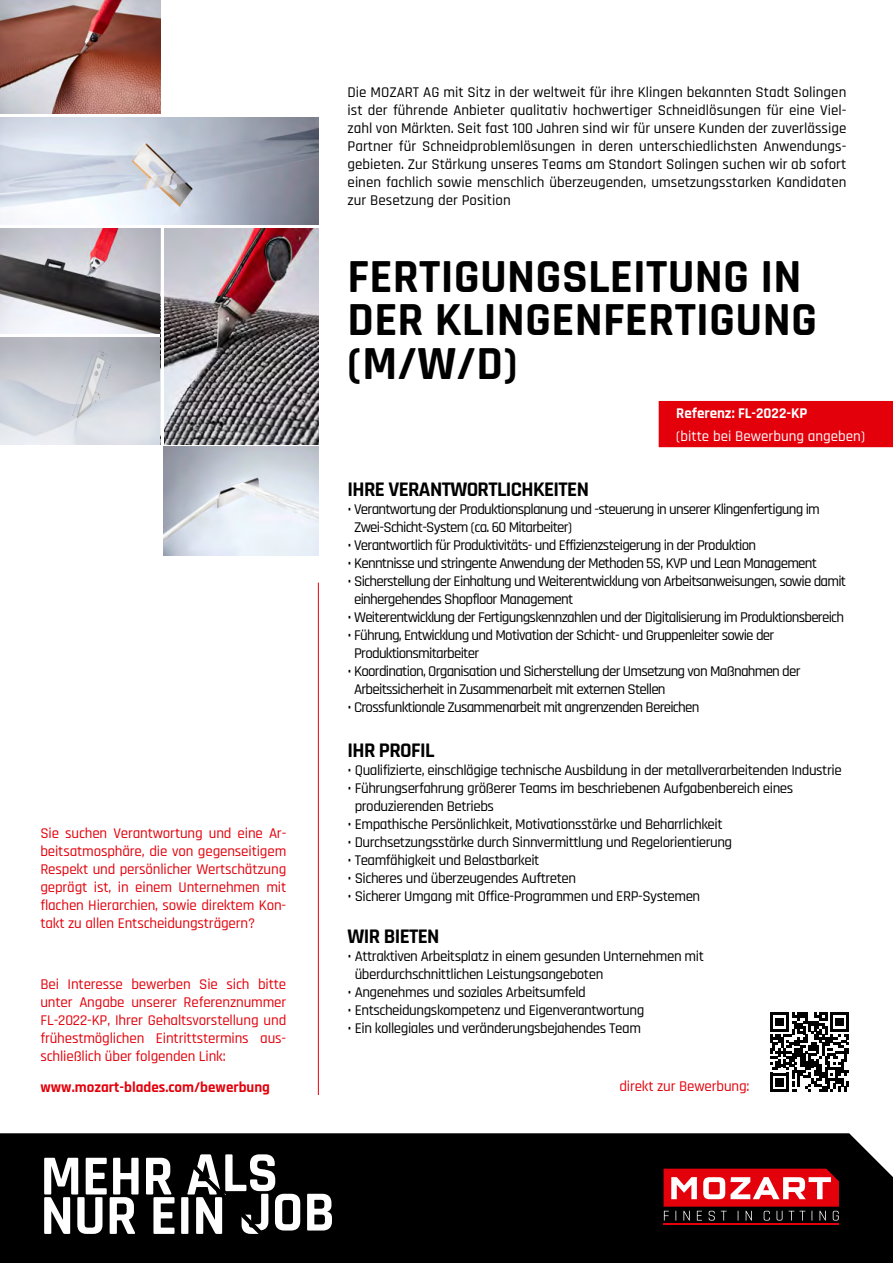
<style>
.page{position:relative;width:893px;height:1263px;background:#fff}
.page>*{position:absolute;margin:0;border:0;box-sizing:border-box;transform-origin:0 0}
.t1{font:700 57.15px "Rajdhani";color:#fff}
.t2{font:700 48px/43.5px "Rajdhani";letter-spacing:.005em;color:#000}
.t3{font:700 21px "Rajdhani";letter-spacing:-.03em;color:#000}
.t4{font:500 15px/18px "Rajdhani";letter-spacing:-.05em;color:#000}
.t5{font:500 15px/18px "Rajdhani";letter-spacing:-.03em;color:#000}
.t6{font:500 15px/18px "Rajdhani";letter-spacing:-.01em;color:#e3000b;text-align:justify}
.t7{font:700 15px "Rajdhani";color:#e3000b}
.t8{font:500 15px "Rajdhani";color:#fff}
.t9{font:700 15px "Rajdhani";color:#fff}
.s1{color:#000}
</style>
<div class="page">
<div style="left:0;top:1133px;width:893px;height:130px;background:#000"></div>
<hr style="left:664px;top:1223px;width:175px;height:2px;background:#e3000b">
<svg style="left:664px;top:1169px;width:175px;height:51px"></svg>
<img style="left:0;top:117px;width:318px;height:327px">
<img style="left:0;top:1px;width:161px;height:113px">
<img style="left:163px;top:447px;width:155px;height:109px">
<hr style="left:0;top:334px;width:480px;height:3px;background:#fff">
<img style="left:163px;top:227px;width:155px;height:217px">
<hr style="left:161px;top:0;width:2px;height:444px;background:#fff">
<hr style="left:0;top:225px;width:477px;height:2px;background:#fff">
<div style="left:659px;top:401px;width:234px;height:46px;background:#e3000b"></div>
<hr style="left:318px;top:583px;width:1px;height:512px;background:#e3000b">
<svg style="left:770px;top:1012px;width:79px;height:80px"></svg>
<p class="t6" style="left:40px;top:824px;width:247px">Sie suchen Verantwortung und eine Ar&shy;beitsatmosphäre, die von gegenseitigem Respekt und persönlicher Wertschätzung geprägt ist, in einem Unternehmen mit flachen Hierarchien, sowie direktem Kon&shy;takt zu allen Entscheidungsträgern?</p>
<p class="t6" style="left:40px;top:976px;width:247px">Bei Interesse bewerben Sie sich bitte unter Angabe unserer Referenznummer FL-2022-KP, Ihrer Gehaltsvorstellung und frühestmöglichen Eintrittstermins aus&shy;schließlich über folgenden Link:</p>
<p class="t7" style="left:40px;top:1078px;width:231px">www.mozart-blades.com/bewerbung</p>
<p class="t4" style="left:348px;top:84px;width:500px;text-align:justify">Die MOZART AG mit Sitz in der weltweit für ihre Klingen bekannten Stadt Solingen ist der führende Anbieter qualitativ hochwertiger Schneidlösungen für eine Viel&shy;zahl von Märkten. Seit fast 100 Jahren sind wir für unsere Kunden der zuverlässige Partner für Schneidproblemlösungen in deren unterschiedlichsten Anwendungs&shy;gebieten. Zur Stärkung unseres Teams am Standort Solingen suchen wir ab sofort einen fachlich sowie menschlich überzeugenden, umsetzungsstarken Kandidaten zur Besetzung der Position</p>
<h2 class="t2" style="left:348px;top:256px;width:471px">FERTIGUNGSLEITUNG IN<br>DER KLINGENFERTIGUNG (M/W/D)</h2>
<p class="t9" style="left:676px;top:404px;width:133px">Referenz: FL-2022-KP</p>
<p class="t8" style="left:676px;top:427px;width:191px">(bitte bei Bewerbung angeben)</p>
<h3 class="t3" style="left:348px;top:476px;width:243px">IHRE VERANTWORTLICHKEITEN</h3>
<p class="t4" style="left:354px;top:500px;width:467px;text-indent:-6px">• Verantwortung der Produktionsplanung und -steuerung in unserer Klingenfertigung im<br>Zwei-Schicht-System (ca. 60 Mitarbeiter)</p>
<p class="t4" style="left:348px;top:536px;width:410px">• Verantwortlich für Produktivitäts- und Effizienzsteigerung in der Produktion</p>
<p class="t4" style="left:348px;top:554px;width:471px">• Kenntnisse und stringente Anwendung der Methoden 5S, KVP und Lean Management</p>
<p class="t4" style="left:354px;top:572px;width:494px;text-indent:-6px">• Sicherstellung der Einhaltung und Weiterentwicklung von Arbeitsanweisungen, sowie damit einhergehendes Shopfloor Management</p>
<p class="t4" style="left:348px;top:608px;width:498px">• Weiterentwicklung der Fertigungskennzahlen und der Digitalisierung im Produktionsbereich</p>
<p class="t4" style="left:354px;top:626px;width:422px;text-indent:-6px">• Führung, Entwicklung und Motivation der Schicht- und Gruppenleiter sowie der<br>Produktionsmitarbeiter</p>
<p class="t4" style="left:354px;top:662px;width:448px;text-indent:-6px">• Koordination, Organisation und Sicherstellung der Umsetzung von Maßnahmen der<br>Arbeitssicherheit in Zusammenarbeit mit externen Stellen</p>
<p class="t4" style="left:348px;top:698px;width:353px">• Crossfunktionale Zusammenarbeit mit angrenzenden Bereichen</p>
<h3 class="t3" style="left:348px;top:737px;width:88px">IHR PROFIL</h3>
<p class="t5" style="left:348px;top:761px;width:496px">• Qualifizierte, einschlägige technische Ausbildung in der metallverarbeitenden Industrie</p>
<p class="t5" style="left:355px;top:779px;width:440px;text-indent:-7px">• Führungserfahrung größerer Teams im beschriebenen Aufgabenbereich eines produzierenden Betriebs</p>
<p class="t5" style="left:348px;top:815px;width:377px">• Empathische Persönlichkeit, Motivationsstärke und Beharrlichkeit</p>
<p class="t5" style="left:348px;top:833px;width:386px">• Durchsetzungsstärke durch Sinnvermittlung und Regelorientierung</p>
<p class="t5" style="left:348px;top:851px;width:193px">• Teamfähigkeit und Belastbarkeit</p>
<p class="t5" style="left:348px;top:869px;width:230px">• Sicheres und überzeugendes Auftreten</p>
<p class="t5" style="left:348px;top:887px;width:354px">• Sicherer Umgang mit Office-Programmen und ERP-Systemen</p>
<h3 class="t3" style="left:348px;top:923px;width:93px">WIR BIETEN</h3>
<p class="t5" style="left:355px;top:947px;width:351px;text-indent:-7px">• Attraktiven Arbeitsplatz in einem gesunden Unternehmen mit überdurchschnittlichen Leistungsangeboten</p>
<p class="t5" style="left:348px;top:983px;width:240px">• Angenehmes und soziales Arbeitsumfeld</p>
<p class="t5" style="left:348px;top:1001px;width:298px">• Entscheidungskompetenz und Eigenverantwortung</p>
<p class="t5" style="left:348px;top:1019px;width:295px">• Ein kollegiales und veränderungsbejahendes Team</p>
<p class="t6" style="left:619px;top:1077px;width:132px">direkt zur Bewerbung:</p>
<h1 class="t1" style="left:44px;top:1138px;width:235px"><span class="s1">M</span>EHR ALS</h1>
<h1 class="t1" style="left:44px;top:1177px;width:293px">NUR EIN JOB</h1>
<h1 class="t1" style="left:238px;top:1181px;width:65px">OB</h1>
</div>
